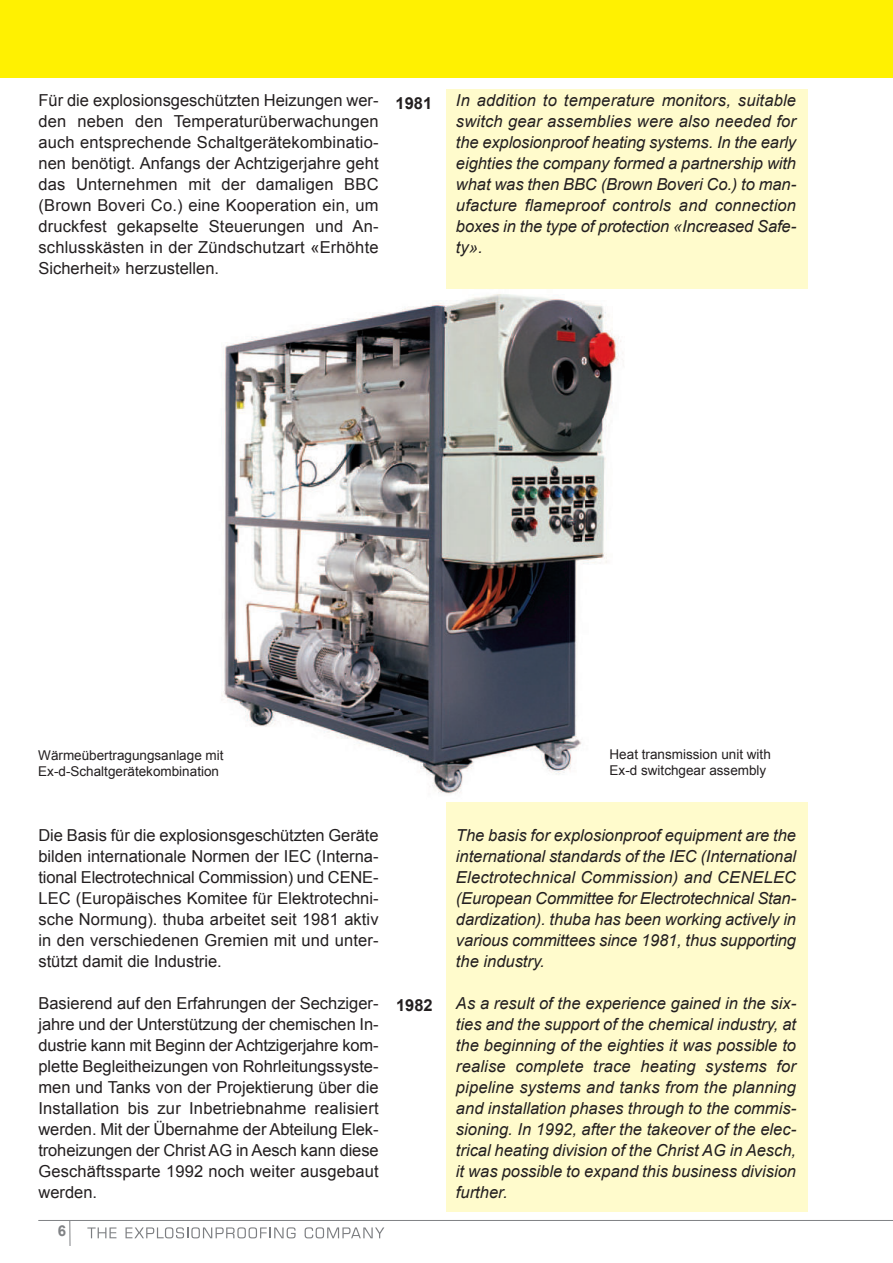
<style>
.page{position:relative;width:893px;height:1263px;background:#fff}
.page>*{position:absolute;margin:0;border:0;box-sizing:border-box;transform-origin:0 0}
.t1{font:16.5px/21px "Arial";letter-spacing:.01em;color:#231f20;text-align:justify}
.t2{font:italic 16.5px/21px "Arial";letter-spacing:-.005em;color:#231f20;text-align:justify}
.t3{font:700 16.5px "Arial";color:#231f20}
.t4{font:700 15px "Arial";color:#808285}
.t5{font:13.5px/16.2px "Arial";color:#231f20}
</style>
<div class="page">
<div style="left:446px;top:89px;width:362px;height:1122px;background:#fffbcc"></div>
<div style="left:0;top:0;width:893px;height:78px;background:#fff101"></div>
<svg style="left:70px;top:1221px;width:1px;height:25px"></svg>
<hr style="left:38px;top:1220px;width:855px;height:1px;background:#808285">
<svg style="left:87px;top:1227px;width:29px;height:11px"></svg>
<svg style="left:126px;top:1227px;width:170px;height:11px"></svg>
<svg style="left:305px;top:1227px;width:79px;height:11px"></svg>
<div style="left:0;top:289px;width:813px;height:513px;background:#fff"></div>
<img style="left:221px;top:294px;width:402px;height:500px">
<p class="t1" style="left:38px;top:91px;width:342px">Für die explosionsgeschützten Heizungen wer&shy;den neben den Temperaturüberwachungen auch entsprechende Schaltgerätekombinatio&shy;nen benötigt. Anfangs der Achtzigerjahre geht das Unternehmen mit der damaligen BBC (Brown Boveri Co.) eine Kooperation ein, um druckfest gekapselte Steuerungen und An&shy;schlusskästen in der Zündschutzart «Erhöhte Sicherheit» herzustellen.</p>
<p class="t3" style="left:395px;top:97px;width:38px">1981</p>
<p class="t2" style="left:456px;top:91px;width:342px">In addition to temperature monitors, suitable switch gear assemblies were also needed for the explosionproof heating systems. In the early eighties the company formed a partnership with what was then BBC (Brown Boveri Co.) to man&shy;ufacture flameproof controls and connection boxes in the type of protection «Increased Safe&shy;ty».</p>
<p class="t5" style="left:38px;top:748px;width:187px">Wärmeübertragungsanlage mit<br>Ex-d-Schaltgerätekombination</p>
<p class="t5" style="left:610px;top:747px;width:163px">Heat transmission unit with<br>Ex-d switchgear assembly</p>
<p class="t1" style="left:38px;top:826px;width:342px">Die Basis für die explosionsgeschützten Geräte bilden internationale Normen der IEC (Interna&shy;tional Electrotechnical Commission) und CENE-LEC (Europäisches Komitee für Elektrotechni&shy;sche Normung). thuba arbeitet seit 1981 aktiv in den verschiedenen Gremien mit und unter&shy;stützt damit die Industrie.</p>
<p class="t1" style="left:38px;top:994px;width:342px">Basierend auf den Erfahrungen der Sechziger&shy;jahre und der Unterstützung der chemischen In&shy;dustrie kann mit Beginn der Achtzigerjahre kom&shy;plette Begleitheizungen von Rohrleitungssyste&shy;men und Tanks von der Projektierung über die Installation bis zur Inbetriebnahme realisiert werden. Mit der Übernahme der Abteilung Elek&shy;troheizungen der Christ AG in Aesch kann diese Geschäftssparte 1992 noch weiter ausgebaut werden.</p>
<p class="t4" style="left:58px;top:1225px;width:10px">6</p>
<p class="t3" style="left:396px;top:998px;width:38px">1982</p>
<p class="t2" style="left:456px;top:826px;width:342px">The basis for explosionproof equipment are the international standards of the IEC (International Electrotechnical Commission) and CENELEC (European Committee for Electrotechnical Stan&shy;dardization). thuba has been working actively in various committees since 1981, thus supporting the industry.</p>
<p class="t2" style="left:456px;top:994px;width:342px">As a result of the experience gained in the six&shy;ties and the support of the chemical industry, at the beginning of the eighties it was possible to realise complete trace heating systems for pipeline systems and tanks from the planning and installation phases through to the commis&shy;sioning. In 1992, after the takeover of the elec&shy;trical heating division of the Christ AG in Aesch, it was possible to expand this business division further.</p>
</div>
